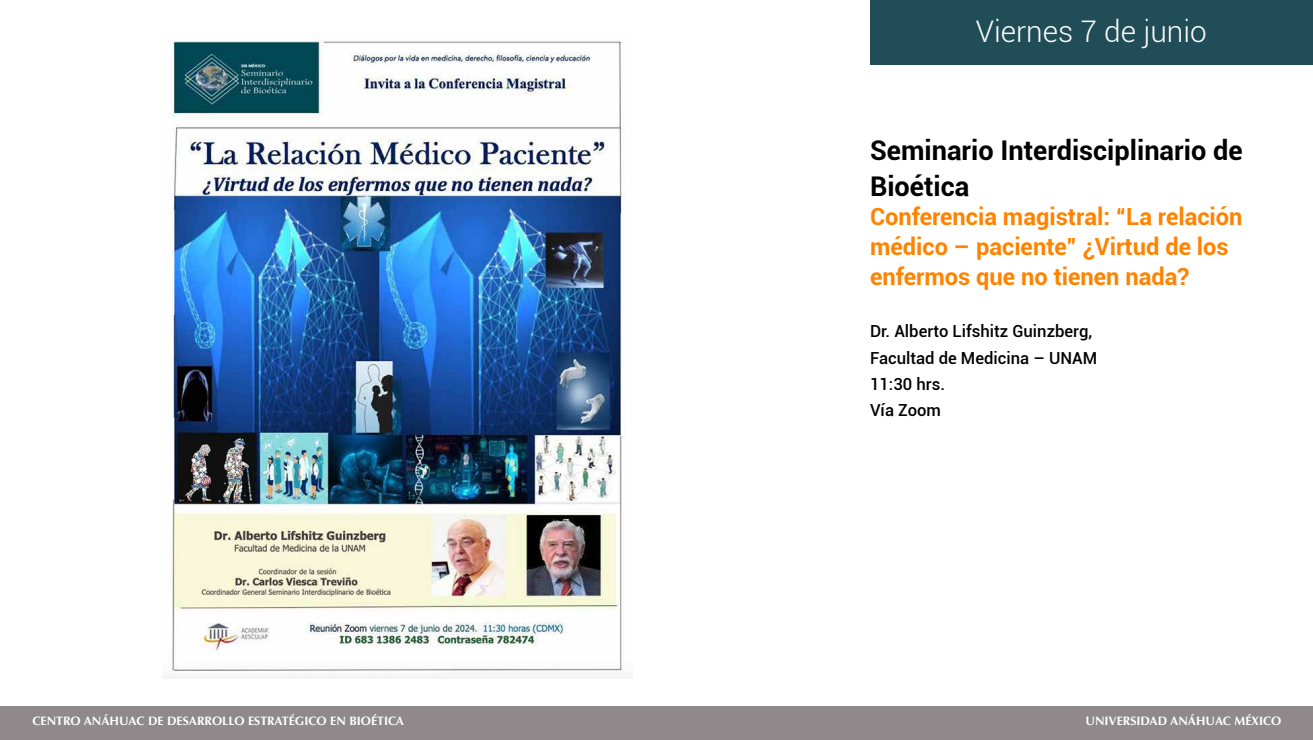
<style>
.page{position:relative;width:1313px;height:740px;background:#fff}
.page>*{position:absolute;margin:0;border:0;box-sizing:border-box;transform-origin:0 0}
.t1{font:300 29.75px "Roboto";color:#fff}
.t2{font:700 27.12px/35px "Roboto";color:#000}
.t3{font:700 23.62px/29.8px "Roboto";color:#ff8300}
.t4{font:500 16.62px/26.2px "Roboto";color:#000}
.t5{font:700 12.25px "Optima";color:#fff}
</style>
<div class="page">
<div style="left:0;top:706px;width:1312px;height:33px;background:#8f898b"></div>
<div style="left:870px;top:0;width:442px;height:65px;background:#204d58"></div>
<img style="left:172px;top:41px;width:453px;height:630px">
<p class="t1" style="left:975px;top:11px;width:233px">Viernes 7 de junio</p>
<p class="t2" style="left:870px;top:132px;width:374px">Seminario Interdisciplinario de<br>Bioética</p>
<p class="t3" style="left:870px;top:201px;width:374px">Conferencia magistral: “La relación médico – paciente” ¿Virtud de los enfermos que no tienen nada?</p>
<p class="t4" style="left:870px;top:317px;width:229px">Dr. Alberto Lifshitz Guinzberg,<br>Facultad de Medicina – UNAM<br>11:30 hrs.<br>Vía Zoom</p>
<p class="t5" style="left:32px;top:714px;width:373px">CENTRO ANÁHUAC DE DESARROLLO ESTRATÉGICO EN BIOÉTICA</p>
<p class="t5" style="left:1085px;top:714px;width:197px">UNIVERSIDAD ANÁHUAC MÉXICO</p>
</div>
